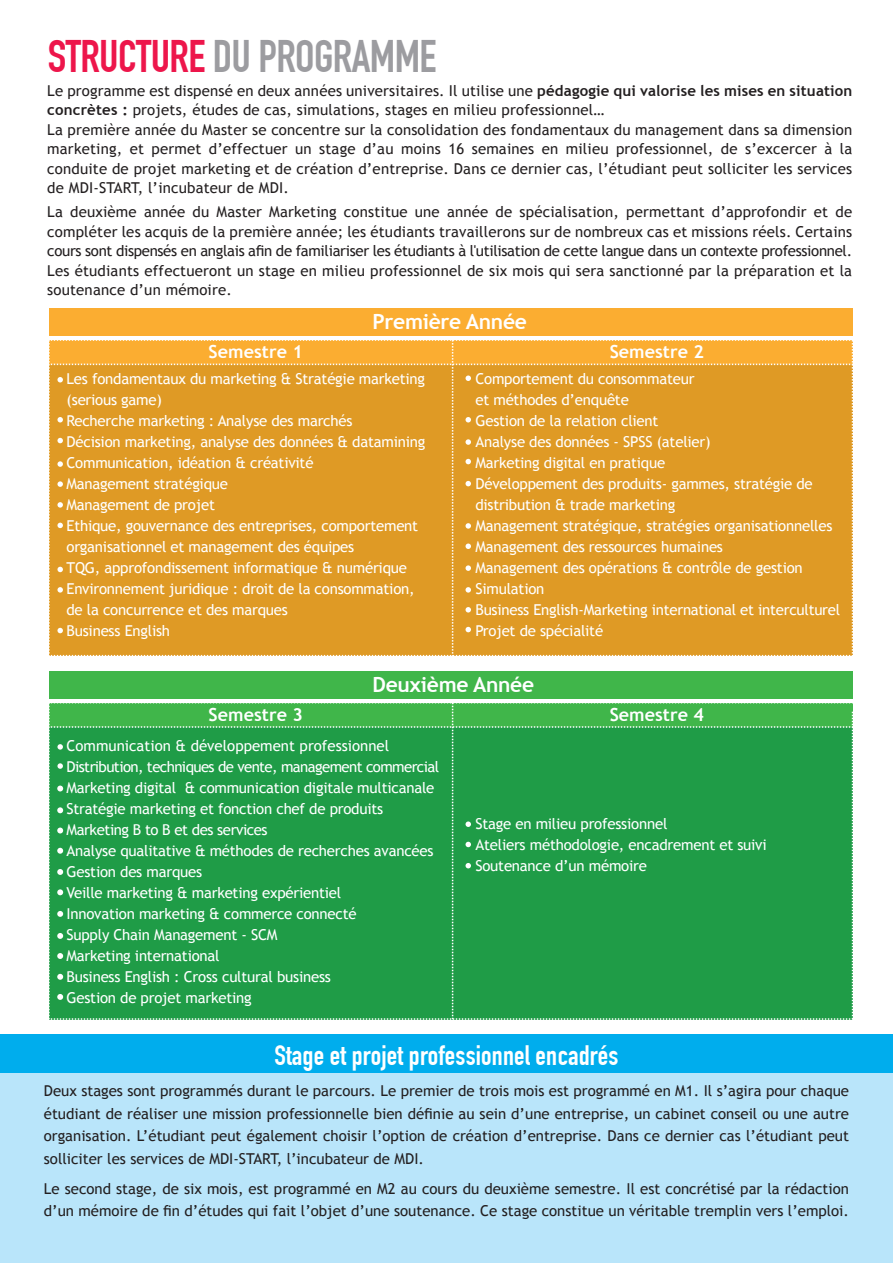
<style>
.page{position:relative;width:893px;height:1263px;background:#fff}
.page>*{position:absolute;margin:0;border:0;box-sizing:border-box;transform-origin:0 0}
.t1{font:700 44.7px "DIN Condensed";letter-spacing:-.015em;color:#9c9ca0}
.t2{font:700 27.6px "DIN Condensed";letter-spacing:.005em;color:#fff}
.t3{font:700 21px "Trebuchet MS";letter-spacing:-.015em;color:#fff}
.t4{font:700 18px "Trebuchet MS";color:#fff}
.t5{font:15px/19.5px "Trebuchet MS";letter-spacing:.01em;color:#231f20}
.t6{font:15px/21px "Trebuchet MS";letter-spacing:-.015em;color:#fff}
.s1{color:#ed164b}
.s2{font-weight:700}
</style>
<div class="page">
<div style="left:49px;top:308px;width:803px;height:28px;background:#fbad31"></div>
<div style="left:49px;top:671px;width:803px;height:27px;background:#40b64a"></div>
<svg style="left:49px;top:703px;width:804px;height:317px;background:#229e48"></svg>
<svg style="left:49px;top:340px;width:804px;height:334px;background:#e2a337"></svg>
<div style="left:0;top:1058px;width:893px;height:204px;background:#b9e5fa"></div>
<div style="left:0;top:1034px;width:893px;height:38px;background:#00aded"></div>
<h1 class="t1" style="left:48px;top:30px;width:390px"><span class="s1">STRUCTURE</span> DU PROGRAMME</h1>
<p class="t5" style="left:47px;top:81px;width:807px">Le programme est dispensé en deux années universitaires. Il utilise une <span class="s2">pédagogie qui valorise les mises en situation concrètes :</span> projets, études de cas, simulations, stages en milieu professionnel…<br>La première année du Master se concentre sur la consolidation des fondamentaux du management dans sa dimension marketing, et permet d’effectuer un stage d’au moins 16 semaines en milieu professionnel, de s’excercer à la conduite de projet marketing et de création d’entreprise. Dans ce dernier cas, l’étudiant peut solliciter les services de MDI-START, l’incubateur de MDI.</p>
<p class="t5" style="left:47px;top:202px;width:806px;text-align:justify">La deuxième année du Master Marketing constitue une année de spécialisation, permettant d’approfondir et de compléter les acquis de la première année; les étudiants travaillerons sur de nombreux cas et missions réels. Certains cours sont dispensés en anglais afin de familiariser les étudiants à l'utilisation de cette langue dans un contexte professionnel.<br>Les étudiants effectueront un stage en milieu professionnel de six mois qui sera sanctionné par la préparation et la soutenance d’un mémoire.</p>
<h3 class="t3" style="left:373px;top:309px;width:156px">Première Année</h3>
<p class="t4" style="left:209px;top:340px;width:96px">Semestre 1</p>
<p class="t4" style="left:610px;top:340px;width:96px">Semestre 2</p>
<p class="t6" style="left:67px;top:368px;width:360px">Les fondamentaux du marketing &amp; Stratégie marketing (serious game)<br>Recherche marketing : Analyse des marchés<br>Décision marketing, analyse des données &amp; datamining Communication, idéation &amp; créativité<br>Management stratégique<br>Management de projet<br>Ethique, gouvernance des entreprises, comportement organisationnel et management des équipes<br>TQG, approfondissement informatique &amp; numérique Environnement juridique : droit de la consommation, de la concurrence et des marques<br>Business English</p>
<p class="t6" style="left:475px;top:368px;width:366px">Comportement du consommateur<br>et méthodes d’enquête<br>Gestion de la relation client<br>Analyse des données - SPSS (atelier)<br>Marketing digital en pratique<br>Développement des produits- gammes, stratégie de distribution &amp; trade marketing<br>Management stratégique, stratégies organisationnelles Management des ressources humaines<br>Management des opérations &amp; contrôle de gestion Simulation<br>Business English-Marketing international et interculturel Projet de spécialité</p>
<h3 class="t3" style="left:373px;top:671px;width:163px">Deuxième Année</h3>
<p class="t4" style="left:209px;top:703px;width:96px">Semestre 3</p>
<p class="t4" style="left:610px;top:703px;width:96px">Semestre 4</p>
<p class="t6" style="left:67px;top:735px;width:374px">Communication &amp; développement professionnel Distribution, techniques de vente, management commercial Marketing digital &amp; communication digitale multicanale Stratégie marketing et fonction chef de produits Marketing B to B et des services<br>Analyse qualitative &amp; méthodes de recherches avancées Gestion des marques<br>Veille marketing &amp; marketing expérientiel<br>Innovation marketing &amp; commerce connecté<br>Supply Chain Management - SCM<br>Marketing international<br>Business English : Cross cultural business<br>Gestion de projet marketing</p>
<p class="t6" style="left:475px;top:813px;width:293px">Stage en milieu professionnel<br>Ateliers méthodologie, encadrement et suivi<br>Soutenance d’un mémoire</p>
<h2 class="t2" style="left:274px;top:1039px;width:345px">Stage et projet professionnel encadrés</h2>
<p class="t5" style="left:44px;top:1080px;width:807px;line-height:22.5px;text-align:justify">Deux stages sont programmés durant le parcours. Le premier de trois mois est programmé en M1. Il s’agira pour chaque étudiant de réaliser une mission professionnelle bien définie au sein d’une entreprise, un cabinet conseil ou une autre organisation. L’étudiant peut également choisir l’option de création d’entreprise. Dans ce dernier cas l’étudiant peut solliciter les services de MDI-START, l’incubateur de MDI.</p>
<p class="t5" style="left:44px;top:1177px;width:807px;line-height:22.5px">Le second stage, de six mois, est programmé en M2 au cours du deuxième semestre. Il est concrétisé par la rédaction d’un mémoire de fin d’études qui fait l’objet d’une soutenance. Ce stage constitue un véritable tremplin vers l’emploi.</p>
</div>
